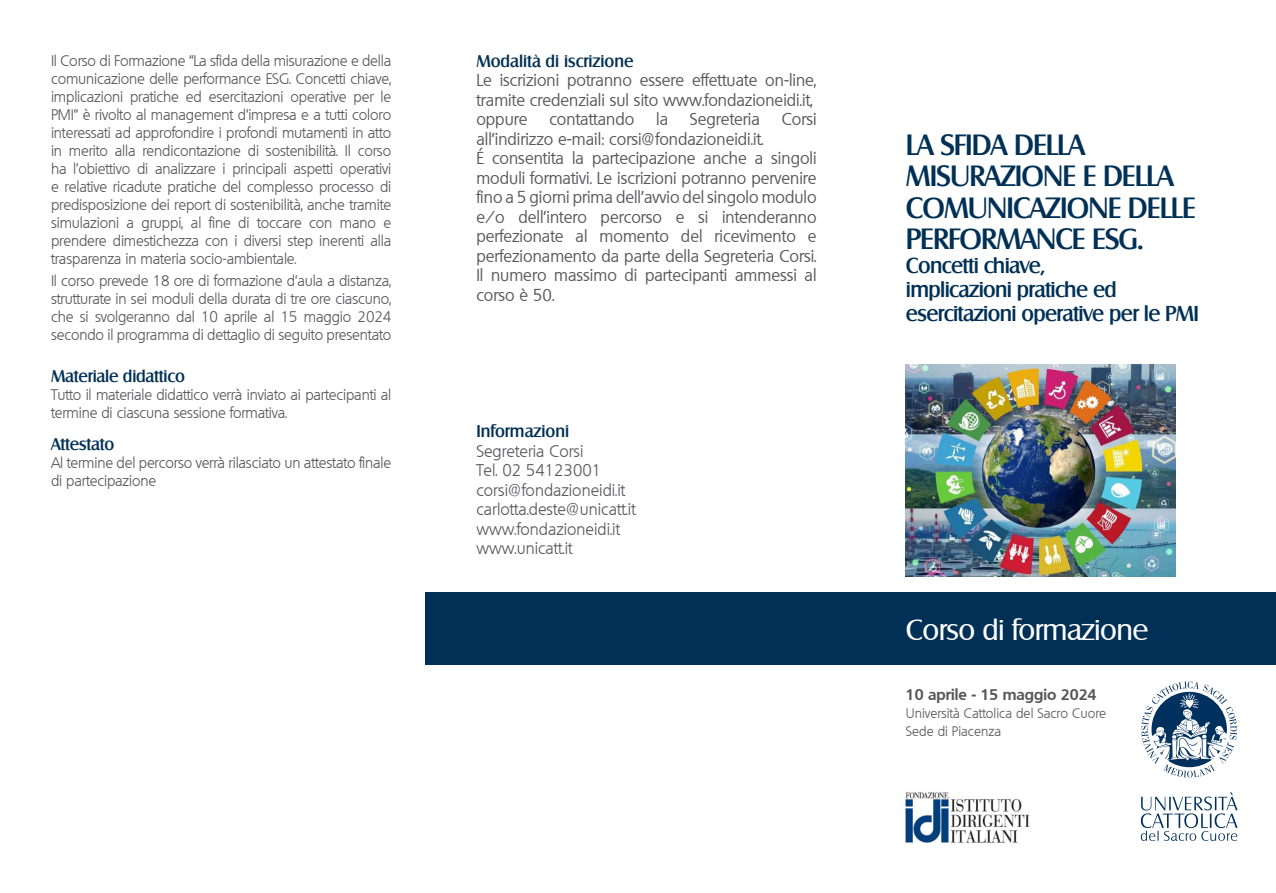
<style>
.page{position:relative;width:1276px;height:893px;background:#fff}
.page>*{position:absolute;margin:0;border:0;box-sizing:border-box;transform-origin:0 0}
.t1{font:500 28.5px/31.5px "Salzburg";letter-spacing:-.03em;color:#003056}
.t2{font:28.5px "Salzburg";letter-spacing:-.02em;color:#fff}
.t3{font:500 21px/24px "Salzburg";letter-spacing:-.03em;color:#003056}
.t4{font:16.5px/19.5px "Quebec";color:#575659}
.t5{font:300 16.5px/19.5px "Quebec";color:#575659}
.t6{font:500 16.5px "Salzburg";color:#003056}
.t7{font:300 15px/18px "Quebec";letter-spacing:-.01em;color:#575659;text-align:justify}
.t8{font:700 15px "Quebec";color:#575659}
.t9{font:300 13.5px/18px "Quebec";color:#575659}
</style>
<div class="page">
<div style="left:425px;top:592px;width:851px;height:72px;background:#003056"></div>
<svg style="left:1141px;top:681px;width:96px;height:97px"></svg>
<svg style="left:1141px;top:792px;width:96px;height:49px"></svg>
<img style="left:906px;top:364px;width:269px;height:212px">
<img style="left:905px;top:792px;width:125px;height:51px">
<p class="t7" style="left:51px;top:52px;width:342px">Il Corso di Formazione “La sfida della misurazione e della comunicazione delle performance ESG. Concetti chiave, implicazioni pratiche ed esercitazioni operative per le PMI” è rivolto al management d’impresa e a tutti coloro interessati ad approfondire i profondi mutamenti in atto in merito alla rendicontazione di sostenibilità. Il corso ha l’obiettivo di analizzare i principali aspetti operativi e relative ricadute pratiche del complesso processo di predisposizione dei report di sostenibilità, anche tramite simulazioni a gruppi, al fine di toccare con mano e prendere dimestichezza con i diversi step inerenti alla trasparenza in materia socio-ambientale.</p>
<p class="t7" style="left:51px;top:272px;width:342px">Il corso prevede 18 ore di formazione d’aula a distanza, strutturate in sei moduli della durata di tre ore ciascuno, che si svolgeranno dal 10 aprile al 15 maggio 2024 secondo il programma di dettaglio di seguito presentato</p>
<p class="t6" style="left:51px;top:366px;width:135px">Materiale didattico</p>
<p class="t7" style="left:51px;top:386px;width:342px">Tutto il materiale didattico verrà inviato ai partecipanti al termine di ciascuna sessione formativa.</p>
<p class="t6" style="left:51px;top:434px;width:65px">Attestato</p>
<p class="t7" style="left:51px;top:454px;width:342px">Al termine del percorso verrà rilasciato un attestato finale di partecipazione</p>
<p class="t6" style="left:476px;top:51px;width:159px">Modalità di iscrizione</p>
<p class="t4" style="left:476px;top:71px;width:342px">Le iscrizioni potranno essere effettuate on-line, tramite credenziali sul sito www.fondazioneidi.it, oppure</p>
<p class="t4" style="left:549px;top:110px;width:86px">contattando</p>
<p class="t4" style="left:656px;top:110px;width:13px">la</p>
<p class="t4" style="left:690px;top:110px;width:72px">Segreteria</p>
<p class="t4" style="left:782px;top:110px;width:36px">Corsi</p>
<p class="t4" style="left:476px;top:129px;width:342px">all’indirizzo e-mail: corsi@fondazioneidi.it.<br>É consentita la partecipazione anche a singoli moduli formativi. Le iscrizioni potranno pervenire fino a 5 giorni prima dell’avvio del singolo modulo e/o dell’intero percorso e si intenderanno perfezionate al momento del ricevimento e perfezionamento da parte della Segreteria Corsi.<br>Il numero massimo di partecipanti ammessi al corso è 50.</p>
<p class="t6" style="left:476px;top:422px;width:94px">Informazioni</p>
<p class="t5" style="left:476px;top:441px;width:161px">Segreteria Corsi<br>Tel. 02 54123001 corsi@fondazioneidi.it carlotta.deste@unicatt.it www.fondazioneidi.it www.unicatt.it</p>
<h1 class="t1" style="left:906px;top:129px;width:291px">LA SFIDA DELLA<br>MISURAZIONE E DELLA<br>COMUNICAZIONE DELLE<br>PERFORMANCE ESG.</h1>
<h2 class="t3" style="left:906px;top:254px;width:295px">Concetti chiave,<br>implicazioni pratiche ed esercitazioni operative per le PMI</h2>
<h1 class="t2" style="left:906px;top:612px;width:244px">Corso di formazione</h1>
<p class="t8" style="left:906px;top:685px;width:192px">10 aprile - 15 maggio 2024</p>
<p class="t9" style="left:906px;top:704px;width:202px">Università Cattolica del Sacro Cuore<br>Sede di Piacenza</p>
</div>
